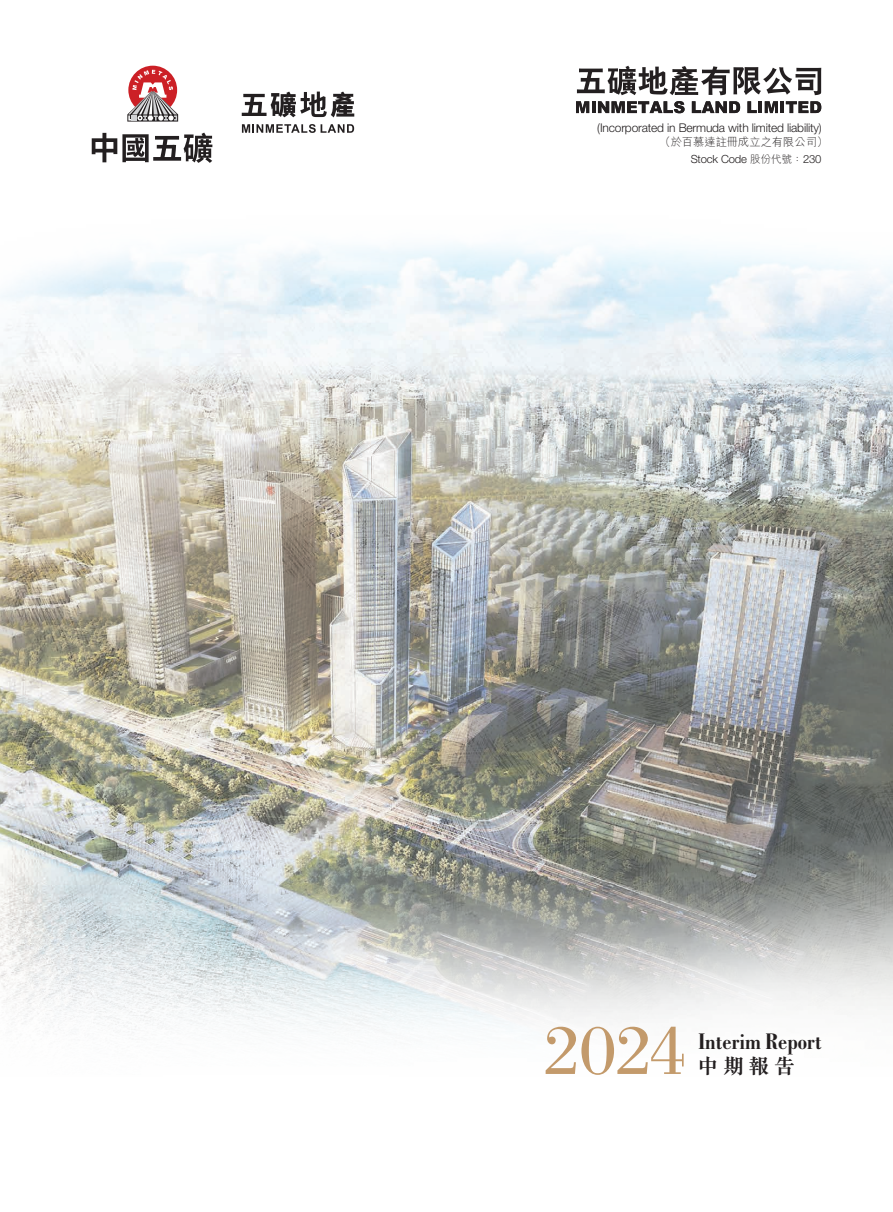
<style>
.page{position:relative;width:893px;height:1212px;background:#fff}
.page>*{position:absolute;margin:0;border:0;box-sizing:border-box;transform-origin:0 0}
.t1{font:71.85px "Bodoni Std";color:#c39a6b}
.t2{font:700 condensed 24px "Bodoni Std";color:#231f20}
.t3{font:700 21.15px "M Sung HK";color:#231f20}
.t4{font:300 12px "Helvetica Neue LT Std";letter-spacing:-.015em;color:#231f20}
.t5{font:300 11.25px "Helvetica Neue LT Std";letter-spacing:-.015em;color:#231f20}
.t6{font:300 11.25px "M Hei HK";color:#231f20}
.s1{font-family:"M Hei HK";font-size:10.5px}
</style>
<div class="page">
<img style="left:0;top:244px;width:893px;height:789px">
<svg style="left:577px;top:66px;width:244px;height:29px"></svg>
<svg style="left:576px;top:101px;width:109px;height:12px"></svg>
<svg style="left:692px;top:101px;width:48px;height:12px"></svg>
<svg style="left:747px;top:101px;width:31px;height:12px"></svg>
<hr style="left:780px;top:101px;width:4px;height:12px;background:#231f20">
<svg style="left:786px;top:101px;width:35px;height:12px"></svg>
<svg style="left:127px;top:66px;width:51px;height:56px"></svg>
<svg style="left:242px;top:124px;width:112px;height:9px"></svg>
<svg style="left:242px;top:92px;width:112px;height:25px"></svg>
<svg style="left:92px;top:133px;width:120px;height:30px"></svg>
<p class="t4" style="left:597px;top:120px;width:226px">(Incorporated in Bermuda with limited liability)</p>
<p class="t6" style="left:659px;top:134px;width:170px">（於百慕達註冊成立之有限公司）</p>
<p class="t5" style="left:691px;top:152px;width:132px">Stock Code <span class="s1">股份代號：</span>230</p>
<h1 class="t1" style="left:544px;top:1010px;width:143px">2024</h1>
<h2 class="t2" style="left:699px;top:1028px;width:125px">Interim Report</h2>
<h3 class="t3" style="left:697px;top:1051px;width:99px">中期報告</h3>
</div>
